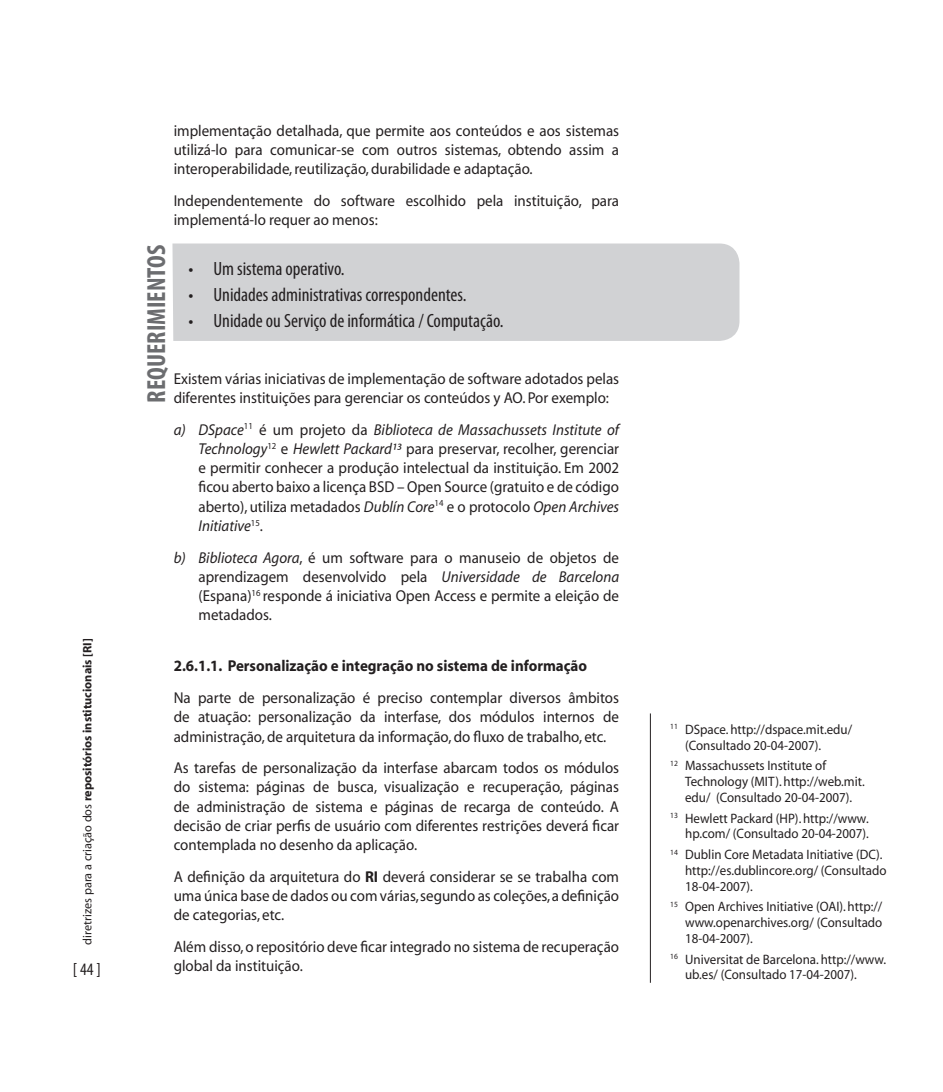
<style>
.page{position:relative;width:943px;height:1092px;background:#fff}
.page>*{position:absolute;margin:0;border:0;box-sizing:border-box;transform-origin:0 0}
.t1{font:700 condensed 26.25px "Myriad Pro";color:#6c6d70}
.t2{font:condensed 19.25px "Myriad Pro";color:#231f20}
.t3{font:condensed 17.5px "Myriad Pro";color:#231f20}
.t4{font:15.75px/19.2px "Myriad";color:#231f20;text-align:justify;scale:.95 1}
.t5{font:700 15.75px "Myriad";color:#231f20;scale:.95 1}
.t6{font:13.65px/15.8px "Myriad";color:#231f20;scale:.95 1}
.t7{font:700 12.25px "Myriad";color:#231f20}
.s1{font-weight:400}
.s2{font-style:italic}
.s3{font-weight:700}
</style>
<div class="page">
<div style="left:172px;top:243px;width:567px;height:98px;background:#d1d2d4"></div>
<hr style="left:650px;top:713px;width:1px;height:269px;background:#231f20">
<p class="t7" style="left:81px;top:944px;width:308px;rotate:-90deg"><span class="s1">diretrizes para a criação dos</span> repositórios institucionais [RI]</p>
<p class="t3" style="left:73px;top:958px;width:29px">[ 44]</p>
<p class="t4" style="left:174px;top:122px;width:470px">implementação detalhada, que permite aos conteúdos e aos sistemas utilizá-lo para comunicar-se com outros sistemas, obtendo assim a interoperabilidade, reutilização, durabilidade e adaptação.</p>
<p class="t4" style="left:174px;top:192px;width:470px">Independentemente do software escolhido pela instituição, para implementá-lo requer ao menos:</p>
<h1 class="t1" style="left:140px;top:402px;width:159px;rotate:-90deg">REQUERIMIENTOS</h1>
<p class="t2" style="left:189px;top:257px;width:157px">• Um sistema operativo.</p>
<p class="t2" style="left:189px;top:283px;width:279px">• Unidades administrativas correspondentes.</p>
<p class="t2" style="left:189px;top:309px;width:316px">• Unidade ou Serviço de informática / Computação.</p>
<p class="t4" style="left:174px;top:369px;width:470px">Existem várias iniciativas de implementação de software adotados pelas diferentes instituições para gerenciar os conteúdos y AO. Por exemplo:</p>
<p class="t4" style="left:198px;top:420px;width:444px;text-indent:-25px"><span class="s2">a) DSpace</span><sup>11</sup> é um projeto da <span class="s2">Biblioteca de Massachussets Institute of Technology</span><sup>12</sup> e <span class="s2">Hewlett Packard¹³</span> para preservar, recolher, gerenciar e permitir conhecer a produção intelectual da instituição. Em 2002 ficou aberto baixo a licença BSD – Open Source (gratuito e de código aberto), utiliza metadados <span class="s2">Dublín Core</span><sup>14</sup> e o protocolo <span class="s2">Open Archives Initiative</span><sup>15</sup>.</p>
<p class="t4" style="left:198px;top:548px;width:444px;text-indent:-25px"><span class="s2">b) Biblioteca Agora</span>, é um software para o manuseio de objetos de aprendizagem desenvolvido pela <span class="s2">Universidade de Barcelona </span>(Espana)<sup>16</sup> responde á iniciativa Open Access e permite a eleição de metadados.</p>
<p class="t5" style="left:174px;top:658px;width:436px">2.6.1.1. Personalização e integração no sistema de informação</p>
<p class="t4" style="left:174px;top:688px;width:470px">Na parte de personalização é preciso contemplar diversos âmbitos de atuação: personalização da interfase, dos módulos internos de administração, de arquitetura da informação, do fluxo de trabalho, etc.</p>
<p class="t4" style="left:174px;top:759px;width:470px">As tarefas de personalização da interfase abarcam todos os módulos do sistema: páginas de busca, visualização e recuperação, páginas de administração de sistema e páginas de recarga de conteúdo. A decisão de criar perfis de usuário com diferentes restrições deverá ficar contemplada no desenho da aplicação.</p>
<p class="t4" style="left:174px;top:867px;width:470px">A definição da arquitetura do <span class="s3">RI</span> deverá considerar se se trabalha com uma única base de dados ou com várias, segundo as coleções, a definição de categorias, etc.</p>
<p class="t4" style="left:174px;top:937px;width:470px">Além disso, o repositório deve ficar integrado no sistema de recuperação global da instituição.</p>
<p class="t6" style="left:685px;top:722px;width:177px;text-indent:-15px"><sup>11</sup> DSpace. http://dspace.mit.edu/ (Consultado 20-04-2007).</p>
<p class="t6" style="left:685px;top:758px;width:190px;text-indent:-15px"><sup>12</sup> Massachussets Institute of<br>Technology (MIT). http://web.mit. edu/ (Consultado 20-04-2007).</p>
<p class="t6" style="left:670px;top:810px;width:211px;text-align:right"><sup>13</sup> Hewlett Packard (HP). http://www. hp.com/ (Consultado 20-04-2007).</p>
<p class="t6" style="left:685px;top:847px;width:213px;text-indent:-15px"><sup>14</sup> Dublin Core Metadata Initiative (DC). http://es.dublincore.org/ (Consultado<br>18-04-2007).</p>
<p class="t6" style="left:685px;top:899px;width:209px;text-align:justify;text-indent:-15px"><sup>15</sup> Open Archives Initiative (OAI). http:// www.openarchives.org/ (Consultado 18-04-2007).</p>
<p class="t6" style="left:685px;top:951px;width:213px;text-indent:-15px"><sup>16</sup> Universitat de Barcelona. http://www. ub.es/ (Consultado 17-04-2007).</p>
</div>
